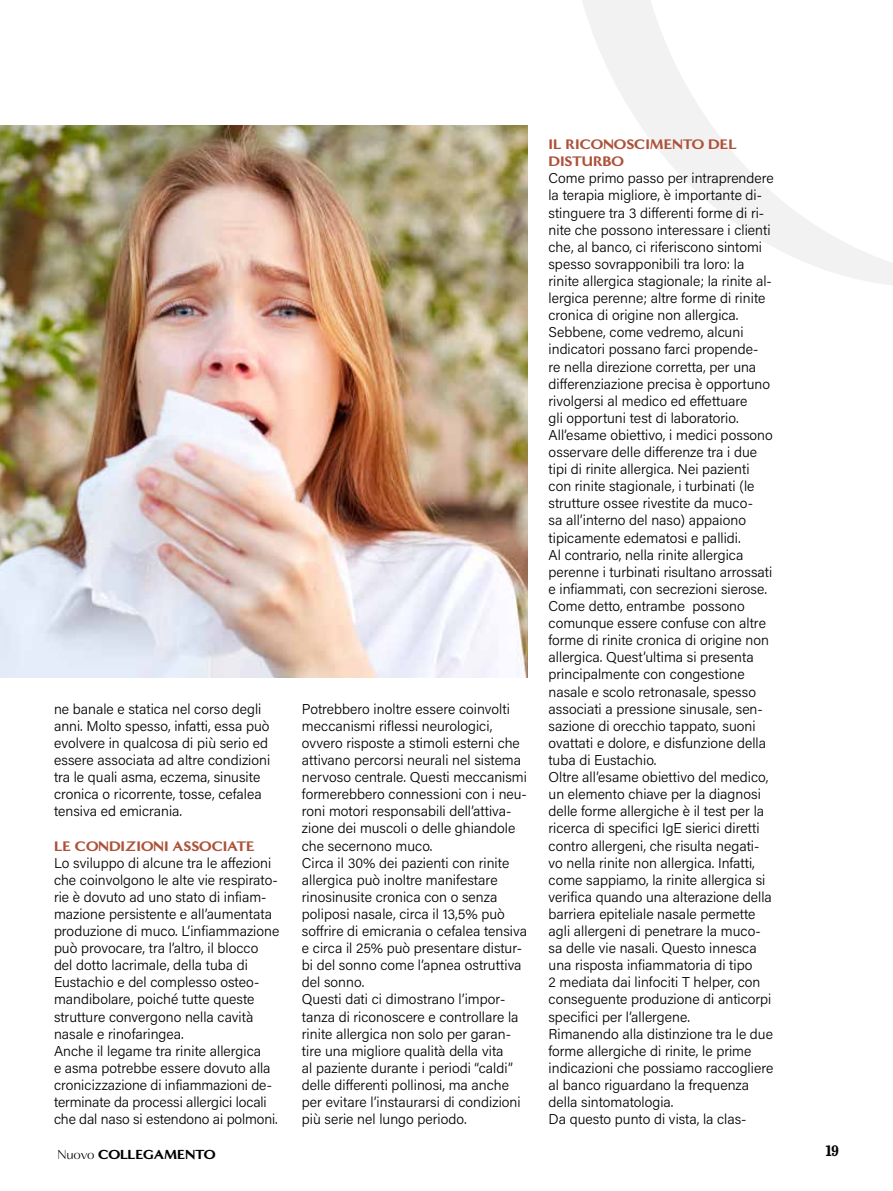
<style>
.page{position:relative;width:893px;height:1191px;background:#fff}
.page>*{position:absolute;margin:0;border:0;box-sizing:border-box;transform-origin:0 0}
.t1{font:700 15.15px "Abril Titling Cnd";color:#000}
.t2{font:14.25px/17.1px "Acumin Variable Concept";color:#000}
.t3{font:900 14.25px/17.1px "Minerva Modern";color:#ad523a}
.t4{font:900 13.5px "Minerva Modern";letter-spacing:-.015em;color:#000}
.s1{font-weight:400}
</style>
<div class="page">
<svg style="left:590px;top:0;width:303px;height:285px"></svg>
<img style="left:0;top:126px;width:527px;height:551px">
<p class="t2" style="left:54px;top:699px;width:218px">ne banale e statica nel corso degli anni. Molto spesso, infatti, essa può evolvere in qualcosa di più serio ed essere associata ad altre condizioni tra le quali asma, eczema, sinusite cronica o ricorrente, tosse, cefalea tensiva ed emicrania.</p>
<p class="t3" style="left:54px;top:837px;width:202px">LE CONDIZIONI ASSOCIATE</p>
<p class="t2" style="left:54px;top:853px;width:227px">Lo sviluppo di alcune tra le affezioni che coinvolgono le alte vie respirato&shy;rie è dovuto ad uno stato di infiam&shy;mazione persistente e all’aumentata produzione di muco. L’infiammazione può provocare, tra l’altro, il blocco del dotto lacrimale, della tuba di Eustachio e del complesso osteo&shy;mandibolare, poiché tutte queste strutture convergono nella cavità nasale e rinofaringea.<br>Anche il legame tra rinite allergica<br>e asma potrebbe essere dovuto alla cronicizzazione di infiammazioni de&shy;terminate da processi allergici locali che dal naso si estendono ai polmoni.</p>
<p class="t2" style="left:302px;top:699px;width:227px">Potrebbero inoltre essere coinvolti meccanismi riflessi neurologici, ovvero risposte a stimoli esterni che attivano percorsi neurali nel sistema nervoso centrale. Questi meccanismi formerebbero connessioni con i neu&shy;roni motori responsabili dell’attiva&shy;zione dei muscoli o delle ghiandole che secernono muco.<br>Circa il 30% dei pazienti con rinite allergica può inoltre manifestare rinosinusite cronica con o senza poliposi nasale, circa il 13,5% può soffrire di emicrania o cefalea tensiva e circa il 25% può presentare distur&shy;bi del sonno come l’apnea ostruttiva del sonno.<br>Questi dati ci dimostrano l’impor&shy;tanza di riconoscere e controllare la rinite allergica non solo per garan&shy;tire una migliore qualità della vita<br>al paziente durante i periodi “caldi” delle differenti pollinosi, ma anche per evitare l’instaurarsi di condizioni più serie nel lungo periodo.</p>
<p class="t3" style="left:549px;top:136px;width:190px">IL RICONOSCIMENTO DEL<br>DISTURBO</p>
<p class="t2" style="left:549px;top:169px;width:227px">Come primo passo per intraprendere la terapia migliore, è importante di&shy;stinguere tra 3 differenti forme di ri&shy;nite che possono interessare i clienti che, al banco, ci riferiscono sintomi spesso sovrapponibili tra loro: la rinite allergica stagionale; la rinite al&shy;lergica perenne; altre forme di rinite cronica di origine non allergica.<br>Sebbene, come vedremo, alcuni indicatori possano farci propende&shy;re nella direzione corretta, per una differenziazione precisa è opportuno rivolgersi al medico ed effettuare<br>gli opportuni test di laboratorio.<br>All’esame obiettivo, i medici possono osservare delle differenze tra i due tipi di rinite allergica. Nei pazienti con rinite stagionale, i turbinati (le strutture ossee rivestite da muco-<br>sa all’interno del naso) appaiono tipicamente edematosi e pallidi.<br>Al contrario, nella rinite allergica perenne i turbinati risultano arrossati e infiammati, con secrezioni sierose.<br>Come detto, entrambe possono comunque essere confuse con altre forme di rinite cronica di origine non allergica. Quest’ultima si presenta principalmente con congestione nasale e scolo retronasale, spesso associati a pressione sinusale, sen&shy;sazione di orecchio tappato, suoni ovattati e dolore, e disfunzione della tuba di Eustachio.<br>Oltre all’esame obiettivo del medico, un elemento chiave per la diagnosi delle forme allergiche è il test per la ricerca di specifici IgE sierici diretti contro allergeni, che risulta negati&shy;vo nella rinite non allergica. Infatti, come sappiamo, la rinite allergica si verifica quando una alterazione della barriera epiteliale nasale permette agli allergeni di penetrare la muco&shy;sa delle vie nasali. Questo innesca una risposta infiammatoria di tipo<br>2 mediata dai linfociti T helper, con conseguente produzione di anticorpi specifici per l’allergene.<br>Rimanendo alla distinzione tra le due forme allergiche di rinite, le prime indicazioni che possiamo raccogliere al banco riguardano la frequenza della sintomatologia.<br>Da questo punto di vista, la clas-</p>
<p class="t4" style="left:57px;top:1146px;width:160px"><span class="s1">Nuovo</span> COLLEGAMENTO</p>
<p class="t1" style="left:826px;top:1139px;width:15px">19</p>
</div>
